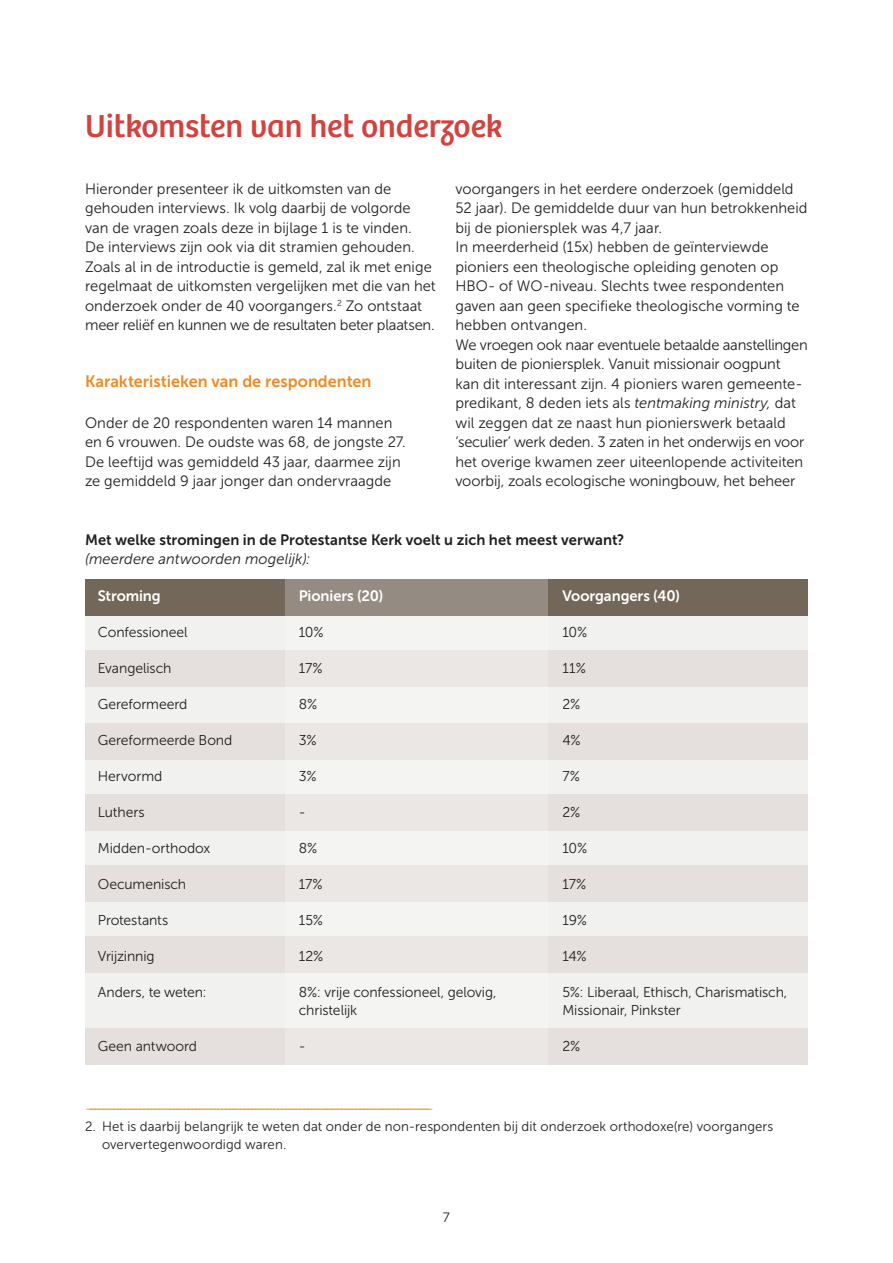
<style>
.page{position:relative;width:893px;height:1263px;background:#fff}
.page>*{position:absolute;margin:0;border:0;box-sizing:border-box;transform-origin:0 0}
.t1{font:33px "Bree";color:#d2433f}
.t2{font:16.5px "Museo Sans 700";color:#ec8c22}
.t3{font:15px/19.5px "Museo Sans 300";letter-spacing:.005em;color:#231f20}
.t4{font:15px "Museo Sans 700";letter-spacing:.005em;color:#231f20}
.t5{font:15px "Museo Sans 700";letter-spacing:-.005em;color:#fff}
.t6{font:italic 15px "Museo Sans 300";letter-spacing:.005em;color:#231f20}
.t7{font:14.25px/18px "Museo Sans 300";letter-spacing:-.005em;color:#231f20}
.t8{font:13.5px/18px "Museo Sans 300";letter-spacing:.01em;color:#231f20}
.t9{font:italic 13.5px "Museo Sans 300";color:#ec8c22}
.s1{font-style:italic}
</style>
<div class="page">
<div style="left:85px;top:603px;width:723px;height:433px;background:#f1f1ef"></div>
<div style="left:85px;top:650px;width:723px;height:37px;background:#e5e0dd"></div>
<div style="left:85px;top:723px;width:723px;height:37px;background:#e5e0dd"></div>
<div style="left:85px;top:794px;width:723px;height:37px;background:#e5e0dd"></div>
<div style="left:85px;top:865px;width:723px;height:37px;background:#e5e0dd"></div>
<div style="left:85px;top:936px;width:723px;height:37px;background:#e5e0dd"></div>
<div style="left:85px;top:1028px;width:723px;height:37px;background:#e5e0dd"></div>
<div style="left:85px;top:579px;width:723px;height:37px;background:#726759"></div>
<div style="left:285px;top:579px;width:262px;height:37px;background:#948c82"></div>
<h1 class="t1" style="left:85px;top:107px;width:419px">Uitkomsten van het onderzoek</h1>
<p class="t3" style="left:85px;top:179px;width:352px">Hieronder presenteer ik de uitkomsten van de gehouden interviews. Ik volg daarbij de volgorde van de vragen zoals deze in bijlage 1 is te vinden.<br>De interviews zijn ook via dit stramien gehouden.<br>Zoals al in de introductie is gemeld, zal ik met enige regelmaat de uitkomsten vergelijken met die van het onderzoek onder de 40 voorgangers.<sup>2</sup> Zo ontstaat meer reliëf en kunnen we de resultaten beter plaatsen.</p>
<p class="t3" style="left:455px;top:179px;width:354px">voorgangers in het eerdere onderzoek (gemiddeld 52 jaar). De gemiddelde duur van hun betrokkenheid bij de pioniersplek was 4,7 jaar.<br>In meerderheid (15x) hebben de geïnterviewde pioniers een theologische opleiding genoten op HBO- of WO-niveau. Slechts twee respondenten gaven aan geen specifieke theologische vorming te hebben ontvangen.<br>We vroegen ook naar eventuele betaalde aanstellingen buiten de pioniersplek. Vanuit missionair oogpunt kan dit interessant zijn. 4 pioniers waren gemeente&shy;predikant, 8 deden iets als <span class="s1">tentmaking ministry,</span> dat wil zeggen dat ze naast hun pionierswerk betaald ‘seculier’ werk deden. 3 zaten in het onderwijs en voor het overige kwamen zeer uiteenlopende activiteiten voorbij, zoals ecologische woningbouw, het beheer</p>
<p class="t2" style="left:85px;top:372px;width:288px">Karakteristieken van de respondenten</p>
<p class="t3" style="left:85px;top:413px;width:322px">Onder de 20 respondenten waren 14 mannen en 6 vrouwen. De oudste was 68, de jongste 27.<br>De leeftijd was gemiddeld 43 jaar, daarmee zijn ze gemiddeld 9 jaar jonger dan ondervraagde</p>
<p class="t4" style="left:85px;top:531px;width:541px">Met welke stromingen in de Protestantse Kerk voelt u zich het meest verwant?</p>
<p class="t6" style="left:85px;top:551px;width:227px">(meerdere antwoorden mogelijk):</p>
<p class="t5" style="left:98px;top:587px;width:64px">Stroming</p>
<p class="t5" style="left:299px;top:587px;width:86px">Pioniers (20)</p>
<p class="t7" style="left:98px;top:623px;width:91px">Confessioneel</p>
<p class="t7" style="left:299px;top:623px;width:26px">10%</p>
<p class="t7" style="left:98px;top:659px;width:75px">Evangelisch</p>
<p class="t7" style="left:299px;top:659px;width:25px">17%</p>
<p class="t7" style="left:98px;top:695px;width:91px">Gereformeerd</p>
<p class="t7" style="left:299px;top:695px;width:20px">8%</p>
<p class="t7" style="left:98px;top:731px;width:136px">Gereformeerde Bond</p>
<p class="t7" style="left:299px;top:731px;width:19px">3%</p>
<p class="t7" style="left:98px;top:767px;width:66px">Hervormd</p>
<p class="t7" style="left:299px;top:767px;width:19px">3%</p>
<p class="t7" style="left:98px;top:803px;width:48px">Luthers</p>
<p class="t7" style="left:299px;top:803px;width:8px">-</p>
<p class="t7" style="left:98px;top:839px;width:114px">Midden-orthodox</p>
<p class="t7" style="left:299px;top:839px;width:20px">8%</p>
<p class="t7" style="left:98px;top:875px;width:90px">Oecumenisch</p>
<p class="t7" style="left:299px;top:875px;width:25px">17%</p>
<p class="t7" style="left:98px;top:911px;width:72px">Protestants</p>
<p class="t7" style="left:299px;top:911px;width:26px">15%</p>
<p class="t7" style="left:98px;top:947px;width:58px">Vrijzinnig</p>
<p class="t7" style="left:299px;top:947px;width:26px">12%</p>
<p class="t7" style="left:98px;top:983px;width:110px">Anders, te weten:</p>
<p class="t7" style="left:299px;top:983px;width:199px">8%: vrije confessioneel, gelovig, christelijk</p>
<p class="t7" style="left:98px;top:1037px;width:101px">Geen antwoord</p>
<p class="t7" style="left:299px;top:1037px;width:8px">-</p>
<p class="t5" style="left:562px;top:587px;width:119px">Voorgangers (40)</p>
<p class="t7" style="left:562px;top:623px;width:26px">10%</p>
<p class="t7" style="left:562px;top:659px;width:25px">11%</p>
<p class="t7" style="left:562px;top:695px;width:19px">2%</p>
<p class="t7" style="left:562px;top:731px;width:20px">4%</p>
<p class="t7" style="left:562px;top:767px;width:19px">7%</p>
<p class="t7" style="left:562px;top:803px;width:19px">2%</p>
<p class="t7" style="left:562px;top:839px;width:26px">10%</p>
<p class="t7" style="left:562px;top:875px;width:25px">17%</p>
<p class="t7" style="left:562px;top:911px;width:26px">19%</p>
<p class="t7" style="left:562px;top:947px;width:26px">14%</p>
<p class="t7" style="left:562px;top:983px;width:226px">5%: Liberaal, Ethisch, Charismatisch,<br>Missionair, Pinkster</p>
<p class="t7" style="left:562px;top:1037px;width:19px">2%</p>
<p class="t9" style="left:85px;top:1101px;width:350px">––––––––––––––––––––––––––––––––––––––––––––––––––––––––––––––––––––––––––––––––––––––––––––</p>
<p class="t8" style="left:102px;top:1117px;width:673px;text-indent:-17px">2. Het is daarbij belangrijk te weten dat onder de non-respondenten bij dit onderzoek orthodoxe(re) voorgangers oververtegenwoordigd waren.</p>
<p class="t8" style="left:443px;top:1208px;width:9px">7</p>
</div>
